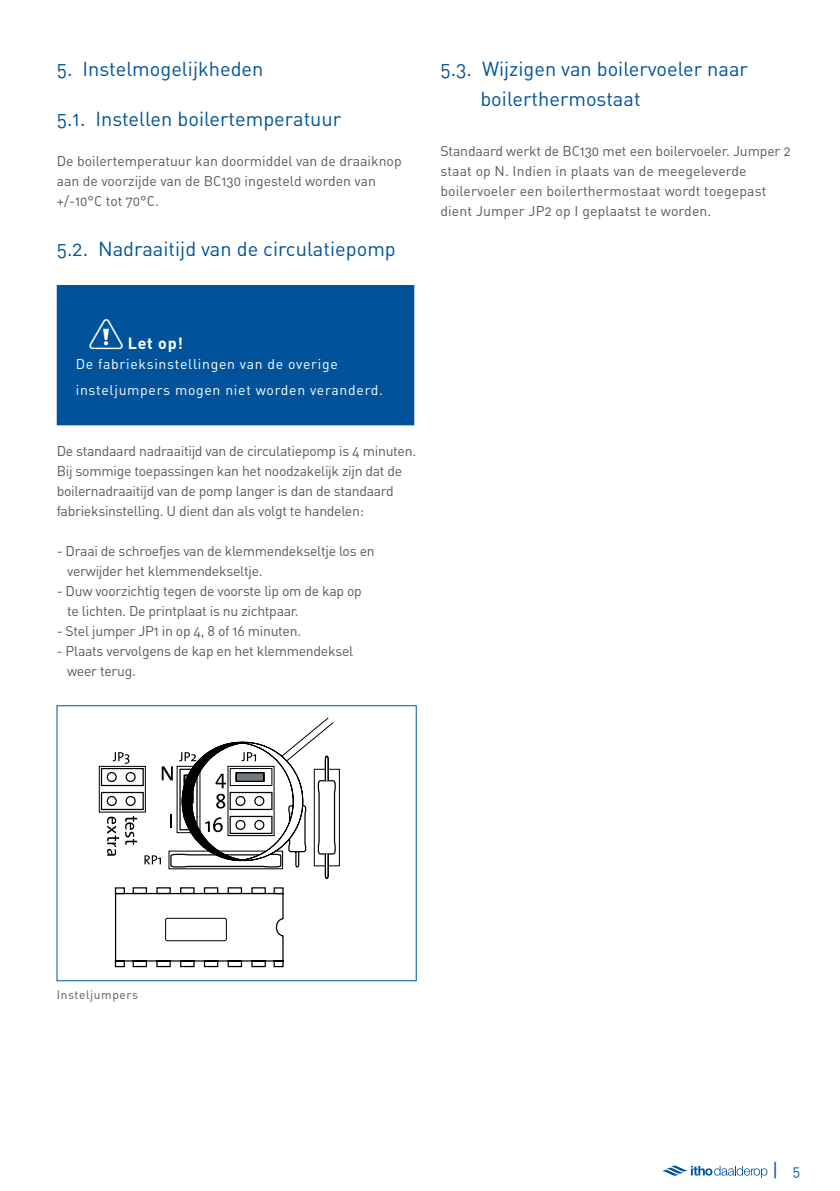
<style>
.page{position:relative;width:840px;height:1191px;background:#fff}
.page>*{position:absolute;margin:0;border:0;box-sizing:border-box;transform-origin:0 0}
.t1{font:20px/30px "DIN Regular Alternate";color:#00539b}
.t2{font:19.2px "DIN Regular Alternate";color:#00539b}
.t3{font:16px "DIN Bold Alternate";color:#fff}
.t4{font:14px/20px "DIN Regular Alternate";letter-spacing:-.02em;color:#58595b}
.t5{font:14px/20px "DIN Regular Alternate";letter-spacing:.01em;color:#58595b}
.t6{font:14px/20px "DIN Regular Alternate";color:#58595b}
.t7{font:14px/26px "DIN Regular Alternate";letter-spacing:.05em;color:#fff}
.t8{font:12px "DIN Regular Alternate";letter-spacing:.05em;color:#58595b}
.s1{font-size:14.4px}
</style>
<div class="page">
<svg style="left:662px;top:1165px;width:105px;height:13px"></svg>
<div style="left:58px;top:286px;width:355px;height:138px;background:#00539b"></div>
<div style="left:57px;top:285px;width:357px;height:140px;border:2px solid #00539b"></div>
<svg style="left:99px;top:717px;width:241px;height:250px"></svg>
<h1 class="t1" style="left:57px;top:53px;width:208px">5. Instelmogelijkheden</h1>
<h1 class="t1" style="left:57px;top:103px;width:286px">5.1. Instellen boilertemperatuur</h1>
<p class="t6" style="left:57px;top:150px;width:346px">De boilertemperatuur kan doormiddel van de draaiknop aan de voorzijde van de BC130 ingesteld worden van +/-10°C tot 70°C.</p>
<h1 class="t1" style="left:57px;top:233px;width:340px">5.2. Nadraaitijd van de circulatiepomp</h1>
<p class="t3" style="left:87px;top:332px;width:97px"><sup>ä</sup> Let op!</p>
<p class="t7" style="left:76px;top:350px;width:308px">De fabrieksinstellingen van de overige insteljumpers mogen niet worden veranderd.</p>
<p class="t4" style="left:57px;top:440px;width:361px">De standaard nadraaitijd van de circulatiepomp is 4 minuten.<br>Bij sommige toepassingen kan het noodzakelijk zijn dat de boilernadraaitijd van de pomp langer is dan de standaard fabrieksinstelling. U dient dan als volgt te handelen:</p>
<p class="t4" style="left:67px;top:540px;width:309px;text-indent:-10px">- Draai de schroefjes van de klemmendekseltje los en verwijder het klemmendekseltje.</p>
<p class="t4" style="left:67px;top:581px;width:296px;text-indent:-10px">- Duw voorzichtig tegen de voorste lip om de kap op te lichten. De printplaat is nu zichtpaar.</p>
<p class="t4" style="left:57px;top:621px;width:246px">- Stel jumper JP1 in op 4, 8 of 16 minuten.</p>
<p class="t4" style="left:67px;top:641px;width:287px;text-indent:-10px">- Plaats vervolgens de kap en het klemmendeksel weer terug.</p>
<h1 class="t1" style="left:480px;top:53px;width:269px;text-indent:-40px">5.3. Wijzigen van boilervoeler naar boilerthermostaat</h1>
<p class="t5" style="left:440px;top:140px;width:351px">Standaard werkt de BC130 met een boilervoeler. Jumper 2 staat op N. Indien in plaats van de meegeleverde boilervoeler een boilerthermostaat wordt toegepast dient Jumper JP2 op I geplaatst te worden.</p>
<p class="t8" style="left:57px;top:987px;width:83px">Insteljumpers</p>
<h2 class="t2" style="left:771px;top:1158px;width:30px">| <span class="s1">5</span></h2>
</div>
